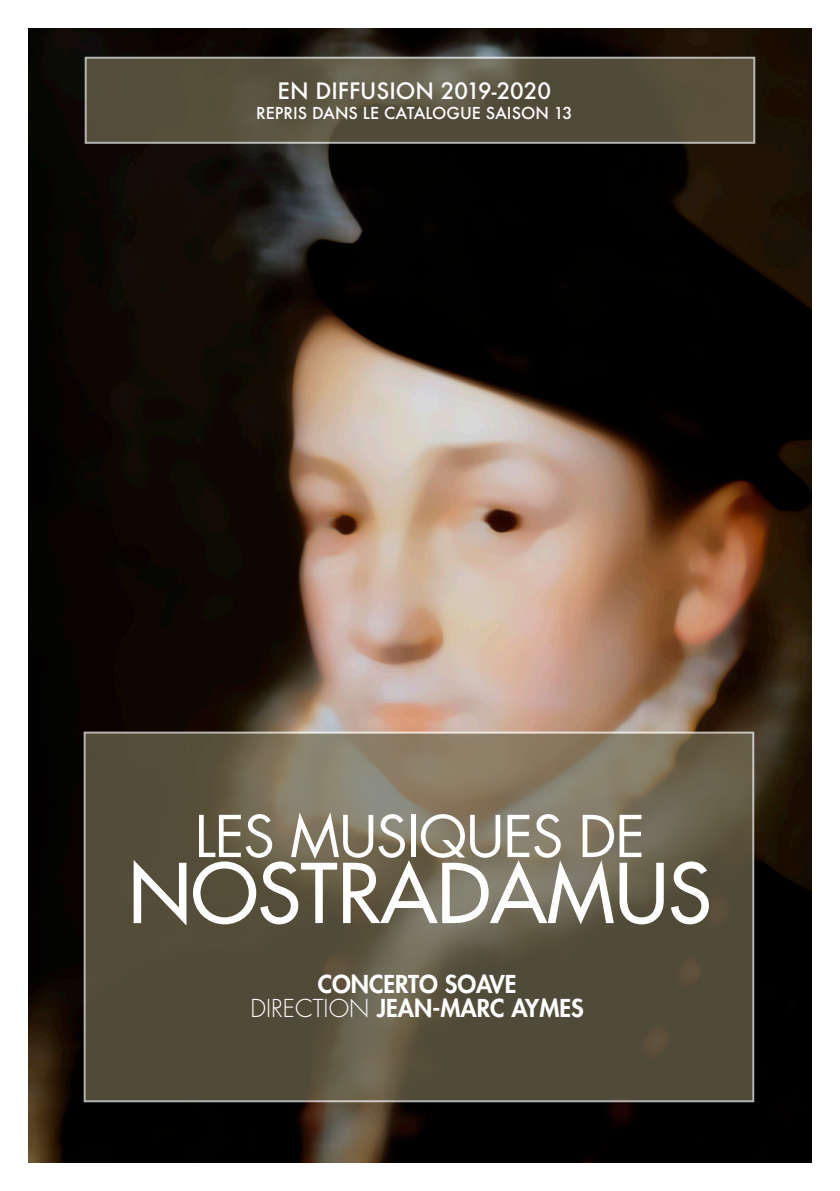
<style>
.page{position:relative;width:840px;height:1191px;background:#fff}
.page>*{position:absolute;margin:0;border:0;box-sizing:border-box;transform-origin:0 0}
.Sous_titre{font:500 80px "Futura Std";color:#fff}
.Sous_titre-2{font:56px "Futura Std";letter-spacing:-.02em;color:#fff}
.Sous_titre-3{font:800 24px "Futura Std";color:#fff}
.contact_gabarit{font:500 22px "Futura";color:#fff}
.contact_gabarit-2{font:500 16px "Futura";color:#fff}
.s1{font-weight:300}
</style>
<div class="page">
<img style="left:28px;top:28px;width:783px;height:1134px">
<svg style="left:84px;top:731px;width:669px;height:371px;background:#635c49"></svg>
<svg style="left:85px;top:57px;width:669px;height:87px;background:#5b5643"></svg>
<p class="contact_gabarit" style="left:277px;top:75px;width:275px">EN DIFFUSION 2019-2020</p>
<p class="contact_gabarit-2" style="left:256px;top:102px;width:317px">REPRIS DANS LE CATALOGUE SAISON 13</p>
<p class="Sous_titre-2" style="left:195px;top:800px;width:451px">LES MUSIQUES DE</p>
<p class="Sous_titre" style="left:128px;top:843px;width:584px">NOSTRADAMUS</p>
<p class="Sous_titre-3" style="left:317px;top:969px;width:200px">CONCERTO SOAVE</p>
<p class="Sous_titre-3" style="left:250px;top:993px;width:335px"><span class="s1">DIRECTION</span> JEAN-MARC AYMES</p>
</div>
